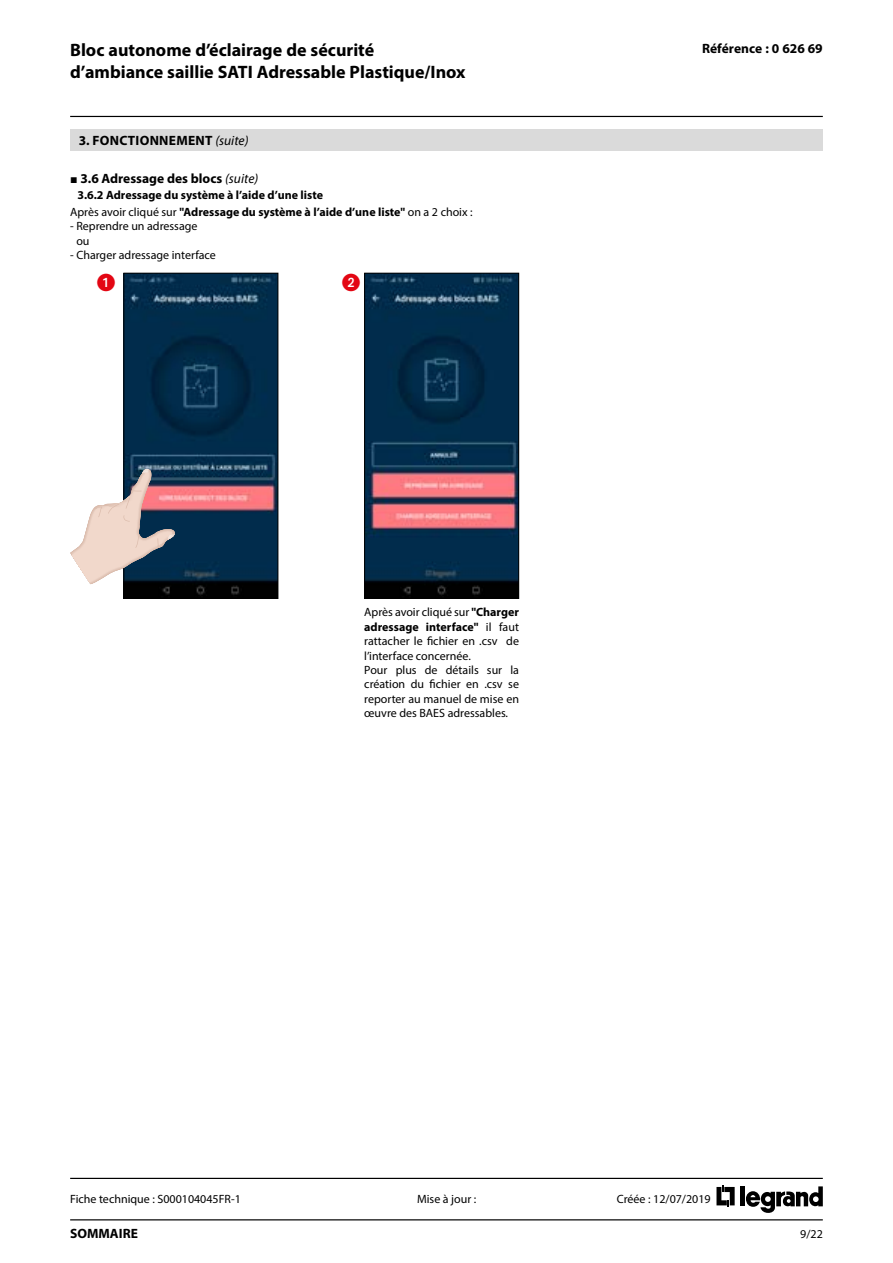
<style>
.page{position:relative;width:893px;height:1263px;background:#fff}
.page>*{position:absolute;margin:0;border:0;box-sizing:border-box;transform-origin:0 0}
.t1{font:700 18px "Myriad Pro";color:#000}
.t2{font:18px "European Pi One";color:#e30613}
.t3{font:700 13.5px "Myriad Pro";color:#000}
.t4{font:700 13.5px "Myriad Pro";letter-spacing:.02em;color:#000}
.t5{font:12px/14.4px "Myriad Pro";color:#000}
.t6{font:700 12px/16.5px "Myriad Pro";color:#000}
.s1{font-weight:400;font-style:italic}
.s2{font-weight:400}
.s3{font-weight:700}
</style>
<div class="page">
<hr style="left:70px;top:1219px;width:753px;height:1px;background:#000">
<hr style="left:70px;top:1178px;width:753px;height:1px;background:#000">
<hr style="left:70px;top:116px;width:753px;height:1px;background:#000">
<svg style="left:716px;top:1185px;width:19px;height:22px"></svg>
<hr style="left:741px;top:1186px;width:4px;height:20px;background:#000">
<svg style="left:746px;top:1186px;width:77px;height:27px"></svg>
<div style="left:70px;top:130px;width:753px;height:21px;background:#dadada"></div>
<img style="left:126px;top:275px;width:150px;height:322px">
<div style="left:124px;top:273px;width:154px;height:326px;border:1px solid #000"></div>
<img style="left:366px;top:275px;width:151px;height:322px">
<div style="left:364px;top:273px;width:155px;height:326px;border:1px solid #000"></div>
<svg style="left:70px;top:469px;width:105px;height:115px"></svg>
<img style="left:142px;top:469px;width:33px;height:71px">
<h1 class="t1" style="left:70px;top:38px;width:306px">Bloc autonome d’éclairage de sécurité</h1>
<p class="t3" style="left:702px;top:39px;width:122px">Référence : 0 626 69</p>
<h1 class="t1" style="left:70px;top:60px;width:397px">d’ambiance saillie SATI Adressable Plastique/Inox</h1>
<p class="t4" style="left:79px;top:132px;width:171px">3. FONCTIONNEMENT <span class="s1">(suite)</span></p>
<p class="t3" style="left:80px;top:169px;width:179px">3.6 Adressage des blocs <span class="s1">(suite)</span></p>
<p class="t6" style="left:70px;top:186px;width:404px;text-indent:7px">3.6.2 Adressage du système à l’aide d’une liste<br><span class="s2">Après avoir cliqué sur</span> "Adressage du système à l’aide d’une liste" <span class="s2">on a 2 choix :</span></p>
<p class="t5" style="left:76px;top:219px;width:123px;text-indent:-6px">- Reprendre un adressage ou</p>
<p class="t5" style="left:70px;top:247px;width:147px">- Charger adressage interface</p>
<h1 class="t2" style="left:342px;top:272px;width:19px">2</h1>
<p class="t5" style="left:364px;top:605px;width:156px">Après avoir cliqué sur <span class="s3">"Charger adressage interface"</span> il faut rattacher le fichier en .csv de l’interface concernée.<br>Pour plus de détails sur la création du fichier en .csv se reporter au manuel de mise en œuvre des BAES adressables.</p>
<p class="t5" style="left:70px;top:1192px;width:172px">Fiche technique : S000104045FR-1</p>
<p class="t5" style="left:417px;top:1192px;width:61px">Mise à jour :</p>
<p class="t5" style="left:617px;top:1192px;width:95px">Créée : 12/07/2019</p>
<p class="t3" style="left:70px;top:1224px;width:69px">SOMMAIRE</p>
<p class="t5" style="left:800px;top:1226px;width:24px">9/22</p>
</div>
